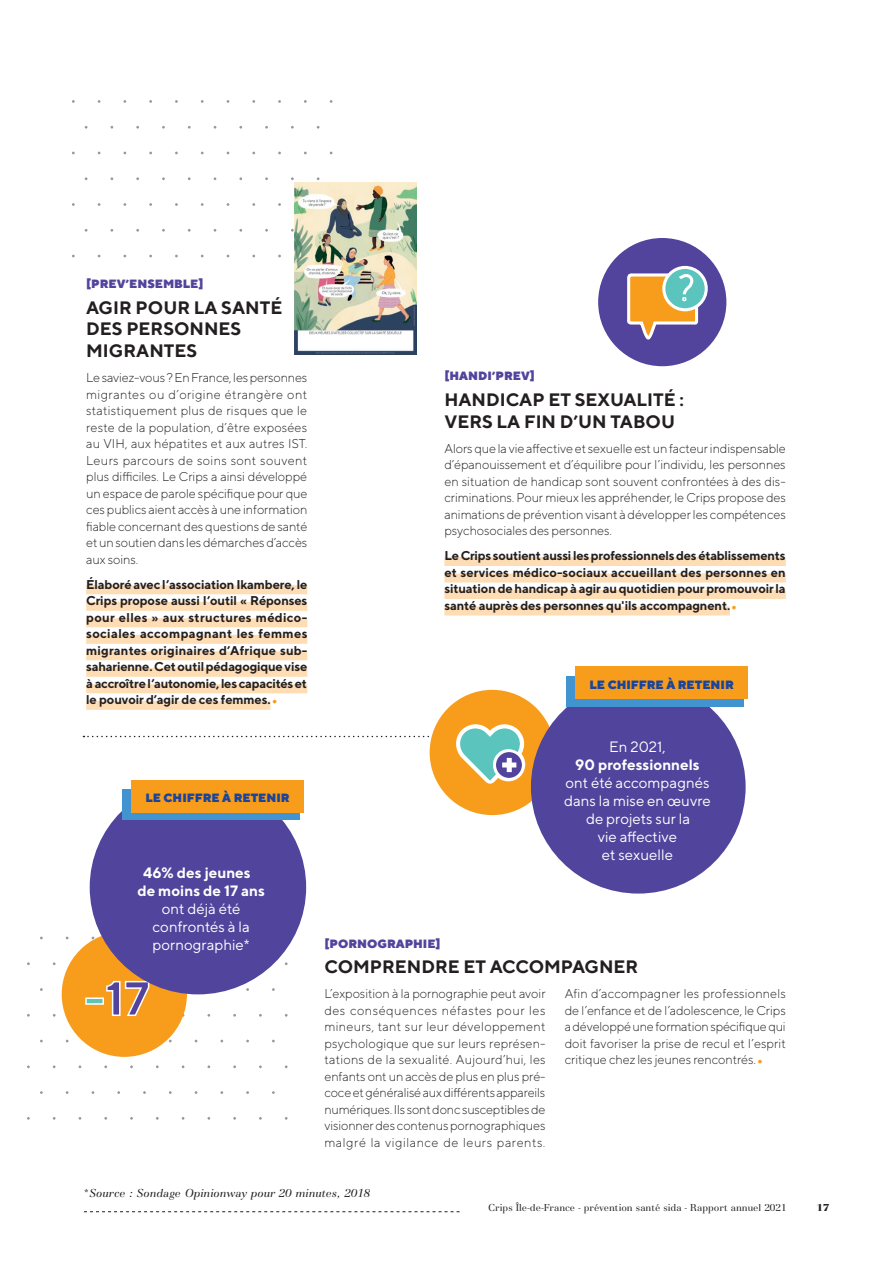
<style>
.page{position:relative;width:893px;height:1263px;background:#fff}
.page>*{position:absolute;margin:0;border:0;box-sizing:border-box;transform-origin:0 0}
.t1{font:700 48px "TT Norms";color:#52449c}
.Titre_article{font:700 18px/21.6px "TT Norms";color:#231f20}
.Titre_article_étendu{font:700 18px "TT Norms";color:#231f20}
.Chiffrés_clés_texte{font:15px/18px "TT Norms";color:#fff;text-align:center}
.Texte_courant{font:300 12.75px/16.5px "TT Norms";letter-spacing:-.01em;color:#231f20;text-align:justify}
.Texte_courant-2{font:700 12.75px/16.5px "TT Norms";letter-spacing:-.01em;color:#231f20;text-align:justify}
.Texte_courant_encert{font:italic 12px "Basilia";letter-spacing:.005em;color:#231f20}
.Surtitre{font:900 12px "TT Norms";color:#51449c}
.Surtitre-2{font:900 12px "TT Norms";color:#1a459c}
.t2{font:10.5px "Basilia";color:#231f20}
.t3{font:900 10.5px "Basilia";color:#231f20}
.s1{font-weight:300;font-size:22.5px;color:#f89c1c}
.s2{font-weight:700}
.s3{color:#5ac4bd}
.s4{font-size:22.5px;color:#f89c1c}
</style>
<div class="page">
<svg style="left:84px;top:1211px;width:376px;height:1px"></svg>
<svg style="left:83px;top:736px;width:349px;height:1px"></svg>
<div style="left:86px;top:585px;width:221px;height:9px;background:#feddb4"></div>
<div style="left:86px;top:602px;width:221px;height:9px;background:#feddb4"></div>
<div style="left:86px;top:618px;width:221px;height:9px;background:#feddb4"></div>
<div style="left:86px;top:635px;width:221px;height:9px;background:#feddb4"></div>
<div style="left:86px;top:651px;width:221px;height:9px;background:#feddb4"></div>
<div style="left:86px;top:668px;width:221px;height:9px;background:#feddb4"></div>
<div style="left:86px;top:684px;width:221px;height:9px;background:#feddb4"></div>
<div style="left:86px;top:701px;width:184px;height:9px;background:#feddb4"></div>
<div style="left:444px;top:557px;width:342px;height:9px;background:#feddb4"></div>
<div style="left:444px;top:573px;width:342px;height:9px;background:#feddb4"></div>
<div style="left:444px;top:590px;width:342px;height:9px;background:#feddb4"></div>
<div style="left:444px;top:606px;width:286px;height:9px;background:#feddb4"></div>
<div style="left:62px;top:932px;width:125px;height:125px;background:#f89c1c;border-radius:50%"></div>
<div style="left:85px;top:997px;width:19px;height:8px;border:2px solid #fff"></div>
<svg style="left:106px;top:980px;width:44px;height:36px"></svg>
<div style="left:90px;top:780px;width:216px;height:214px;background:#51449c;border-radius:50%"></div>
<div style="left:122px;top:790px;width:178px;height:30px;background:#4194d0"></div>
<div style="left:131px;top:780px;width:173px;height:33px;background:#f89c1c"></div>
<div style="left:430px;top:690px;width:125px;height:125px;background:#f89c1c;border-radius:50%"></div>
<svg style="left:456px;top:724px;width:69px;height:60px"></svg>
<div style="left:531px;top:680px;width:215px;height:213px;background:#51449c;border-radius:50%"></div>
<div style="left:566px;top:676px;width:178px;height:30px;background:#4194d0"></div>
<div style="left:575px;top:666px;width:173px;height:33px;background:#f89c1c"></div>
<img style="left:294px;top:182px;width:122px;height:172px">
<div style="left:598px;top:238px;width:128px;height:128px;background:#52449c;border-radius:50%"></div>
<svg style="left:665px;top:267px;width:42px;height:43px"></svg>
<div style="left:662px;top:266px;width:46px;height:45px;border:3px solid #fff;border-radius:50%"></div>
<svg style="left:627px;top:272px;width:73px;height:68px"></svg>
<p class="Surtitre" style="left:86px;top:276px;width:119px">[PREV’ENSEMBLE]</p>
<p class="Titre_article" style="left:86px;top:296px;width:198px">AGIR POUR LA SANTÉ<br>DES PERSONNES<br>MIGRANTES</p>
<p class="Texte_courant" style="left:86px;top:369px;width:223px">Le saviez-vous? En France, les personnes migrantes ou d’origine étrangère ont statistiquement plus de risques que le reste de la population, d’être exposées au VIH, aux hépatites et aux autres IST.<br>Leurs parcours de soins sont souvent plus difficiles. Le Crips a ainsi développé un espace de parole spécifique pour que ces publics aient accès à une information fiable concernant des questions de santé et un soutien dans les démarches d’accès aux soins.</p>
<p class="Texte_courant-2" style="left:86px;top:575px;width:223px">Élaboré avec l’association Ikambere, le Crips propose aussi l’outil « Réponses pour elles » aux structures médico&shy;sociales accompagnant les femmes migrantes originaires d’Afrique sub&shy;saharienne. Cet outil pédagogique vise à accroître l’autonomie, les capacités et le pouvoir d’agir de ces femmes.<span class="s1">•</span></p>
<p class="Surtitre-2" style="left:145px;top:790px;width:146px">LE CHIFFRE À RETENIR</p>
<p class="Chiffrés_clés_texte" style="left:137px;top:863px;width:129px"><span class="s2">46% des jeunes de moins de 17 ans </span>ont déjà été confrontés à la pornographie*</p>
<p class="t1" style="left:84px;top:968px;width:67px"><span class="s3">-</span>17</p>
<p class="Surtitre" style="left:444px;top:368px;width:92px">[HANDI’PREV]</p>
<p class="Titre_article" style="left:444px;top:388px;width:241px">HANDICAP ET SEXUALITÉ :<br>VERS LA FIN D’UN TABOU</p>
<p class="Texte_courant" style="left:444px;top:440px;width:343px">Alors que la vie affective et sexuelle est un facteur indispensable d’épanouissement et d’équilibre pour l’individu, les personnes en situation de handicap sont souvent confrontées à des dis&shy;criminations. Pour mieux les appréhender, le Crips propose des animations de prévention visant à développer les compétences psychosociales des personnes.</p>
<p class="Texte_courant-2" style="left:444px;top:547px;width:343px">Le Crips soutient aussi les professionnels des établissements et services médico-sociaux accueillant des personnes en situation de handicap à agir au quotidien pour promouvoir la santé auprès des personnes qu'ils accompagnent.<span class="s1">•</span></p>
<p class="Surtitre-2" style="left:589px;top:677px;width:146px">LE CHIFFRE À RETENIR</p>
<p class="Chiffrés_clés_texte" style="left:564px;top:737px;width:148px">En 2021,<br><span class="s2">90 professionnels </span>ont été accompagnés dans la mise en œuvre de projets sur la<br>vie affective<br>et sexuelle</p>
<p class="Surtitre" style="left:324px;top:935px;width:118px">[PORNOGRAPHIE]</p>
<p class="Titre_article_étendu" style="left:324px;top:956px;width:315px">COMPRENDRE ET ACCOMPAGNER</p>
<p class="Texte_courant" style="left:324px;top:985px;width:223px">L’exposition à la pornographie peut avoir des conséquences néfastes pour les mineurs, tant sur leur développement psychologique que sur leurs représen&shy;tations de la sexualité. Aujourd’hui, les enfants ont un accès de plus en plus pré&shy;coce et généralisé aux différents appareils numériques. Ils sont donc susceptibles de visionner des contenus pornographiques malgré la vigilance de leurs parents.</p>
<p class="Texte_courant" style="left:565px;top:985px;width:223px">Afin d’accompagner les professionnels de l’enfance et de l’adolescence, le Crips a développé une formation spécifique qui doit favoriser la prise de recul et l’esprit critique chez les jeunes rencontrés.<span class="s4">•</span></p>
<p class="Texte_courant_encert" style="left:84px;top:1187px;width:288px">*Source : Sondage Opinionway pour 20 minutes, 2018</p>
<p class="t2" style="left:488px;top:1201px;width:300px">Crips Île-de-France - prévention santé sida - Rapport annuel 2021</p>
<p class="t3" style="left:817px;top:1201px;width:14px">17</p>
</div>
